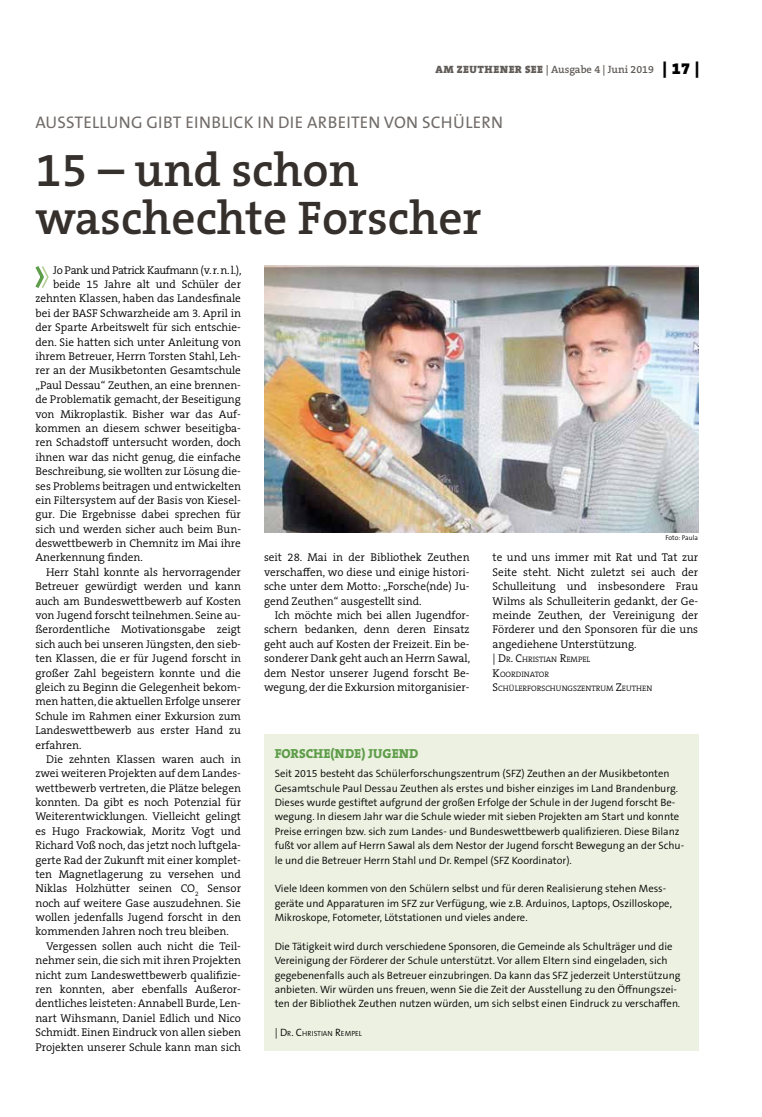
<style>
.page{position:relative;width:762px;height:1117px;background:#fff}
.page>*{position:absolute;margin:0;border:0;box-sizing:border-box;transform-origin:0 0}
.t1{font:600 47.5px/47.5px "The Serif B W6";color:#36302d}
.t2{font:16.88px "The Sans B W5 Plain";letter-spacing:.015em;color:#716c69}
.t3{font:800 13.12px "The Serif B W8";color:#5e9d49}
.t4{font:300 11.25px/14.4px "The Serif B W4";color:#000;text-align:justify}
.t5{font:300 11.25px "The Serif B W4";letter-spacing:-.03em;color:#000}
.t6{font:300 10.62px/14.4px "The Sans B W4";color:#000}
.t7{font:600 10.62px "The Serif B W6";color:#615c58}
.t8{font:300 7.88px/14.4px "The Serif B W4";color:#000}
.t9{font:300 7.38px "The Sans B W4";color:#000}
.t10{font:300 6.88px "The Sans B W4";color:#000}
.s1{font-family:"The Serif B W9";font-weight:900}
.s2{font-family:"The Serif B W9";font-weight:900;font-size:16.25px;color:#000}
.s3{font-size:11.25px}
.s4{font-size:10.62px}
</style>
<div class="page">
<svg style="left:35px;top:266px;width:14px;height:22px"></svg>
<img style="left:264px;top:266px;width:434px;height:266px">
<div style="left:264px;top:733px;width:434px;height:317px;background:#ecf1e1"></div>
<p class="t7" style="left:435px;top:63px;width:265px"><span class="s1">AM ZEUTHENER SEE</span> | Ausgabe 4 | Juni 2019 <span class="s2">| 17 |</span></p>
<h2 class="t2" style="left:36px;top:111px;width:469px">AUSSTELLUNG GIBT EINBLICK IN DIE ARBEITEN VON SCHÜLERN</h2>
<h1 class="t1" style="left:35px;top:146px;width:448px">15 – und schon waschechte Forscher</h1>
<p class="t5" style="left:53px;top:262px;width:190px">Jo Pank und Patrick Kaufmann (v. r. n. l.),</p>
<p class="t4" style="left:53px;top:277px;width:189px">beide 15 Jahre alt und Schüler der</p>
<p class="t4" style="left:35px;top:291px;width:207px">zehnten Klassen, haben das Landesfinale</p>
<p class="t4" style="left:35px;top:306px;width:207px">bei der BASF Schwarzheide am 3. April in</p>
<p class="t4" style="left:35px;top:320px;width:207px">der Sparte Arbeitswelt für sich entschie-</p>
<p class="t4" style="left:35px;top:334px;width:207px">den. Sie hatten sich unter Anleitung von</p>
<p class="t4" style="left:35px;top:349px;width:207px">ihrem Betreuer, Herrn Torsten Stahl, Leh-</p>
<p class="t4" style="left:35px;top:363px;width:207px">rer an der Musikbetonten Gesamtschule</p>
<p class="t4" style="left:35px;top:378px;width:207px">„Paul Dessau“ Zeuthen, an eine brennen-</p>
<p class="t4" style="left:35px;top:392px;width:207px">de Problematik gemacht, der Beseitigung</p>
<p class="t4" style="left:35px;top:406px;width:207px">von Mikroplastik. Bisher war das Auf-</p>
<p class="t4" style="left:35px;top:421px;width:207px">kommen an diesem schwer beseitigba-</p>
<p class="t4" style="left:35px;top:435px;width:207px">ren Schadstoff untersucht worden, doch</p>
<p class="t4" style="left:35px;top:449px;width:207px">ihnen war das nicht genug, die einfache</p>
<p class="t4" style="left:35px;top:464px;width:207px">Beschreibung, sie wollten zur Lösung die-</p>
<p class="t4" style="left:35px;top:478px;width:207px">ses Problems beitragen und entwickelten</p>
<p class="t4" style="left:35px;top:493px;width:207px">ein Filtersystem auf der Basis von Kiesel-</p>
<p class="t4" style="left:35px;top:507px;width:207px">gur. Die Ergebnisse dabei sprechen für</p>
<p class="t4" style="left:35px;top:521px;width:207px">sich und werden sicher auch beim Bun-</p>
<p class="t4" style="left:35px;top:536px;width:207px">deswettbewerb in Chemnitz im Mai ihre</p>
<p class="t4" style="left:35px;top:550px;width:109px">Anerkennung finden.</p>
<p class="t4" style="left:46px;top:564px;width:196px">Herr Stahl konnte als hervorragender</p>
<p class="t4" style="left:35px;top:579px;width:207px">Betreuer gewürdigt werden und kann</p>
<p class="t4" style="left:35px;top:593px;width:207px">auch am Bundeswettbewerb auf Kosten</p>
<p class="t4" style="left:35px;top:608px;width:207px">von Jugend forscht teilnehmen. Seine au-</p>
<p class="t4" style="left:35px;top:622px;width:207px">ßerordentliche Motivationsgabe zeigt</p>
<p class="t4" style="left:35px;top:636px;width:207px">sich auch bei unseren Jüngsten, den sieb-</p>
<p class="t4" style="left:35px;top:651px;width:207px">ten Klassen, die er für Jugend forscht in</p>
<p class="t4" style="left:35px;top:665px;width:207px">großer Zahl begeistern konnte und die</p>
<p class="t4" style="left:35px;top:679px;width:207px">gleich zu Beginn die Gelegenheit bekom-</p>
<p class="t4" style="left:35px;top:694px;width:207px">men hatten, die aktuellen Erfolge unserer</p>
<p class="t4" style="left:35px;top:708px;width:207px">Schule im Rahmen einer Exkursion zum</p>
<p class="t4" style="left:35px;top:723px;width:207px">Landeswettbewerb aus erster Hand zu</p>
<p class="t4" style="left:35px;top:737px;width:48px">erfahren.</p>
<p class="t4" style="left:46px;top:751px;width:196px">Die zehnten Klassen waren auch in</p>
<p class="t4" style="left:35px;top:766px;width:207px">zwei weiteren Projekten auf dem Landes-</p>
<p class="t4" style="left:35px;top:780px;width:207px">wettbewerb vertreten, die Plätze belegen</p>
<p class="t4" style="left:35px;top:795px;width:207px">konnten. Da gibt es noch Potenzial für</p>
<p class="t4" style="left:35px;top:809px;width:207px">Weiterentwicklungen. Vielleicht gelingt</p>
<p class="t4" style="left:35px;top:823px;width:207px">es Hugo Frackowiak, Moritz Vogt und</p>
<p class="t4" style="left:35px;top:838px;width:207px">Richard Voß noch, das jetzt noch luftgela-</p>
<p class="t4" style="left:35px;top:852px;width:207px">gerte Rad der Zukunft mit einer komplet-</p>
<p class="t4" style="left:35px;top:866px;width:207px">ten Magnetlagerung zu versehen und</p>
<p class="t4" style="left:35px;top:881px;width:207px">Niklas Holzhütter seinen CO<sub>2</sub> Sensor</p>
<p class="t4" style="left:35px;top:895px;width:207px">noch auf weitere Gase auszudehnen. Sie</p>
<p class="t4" style="left:35px;top:909px;width:207px">wollen jedenfalls Jugend forscht in den</p>
<p class="t4" style="left:35px;top:924px;width:195px">kommenden Jahren noch treu bleiben.</p>
<p class="t4" style="left:46px;top:938px;width:196px">Vergessen sollen auch nicht die Teil-</p>
<p class="t4" style="left:35px;top:953px;width:207px">nehmer sein, die sich mit ihren Projekten</p>
<p class="t4" style="left:35px;top:967px;width:207px">nicht zum Landeswettbewerb qualifizie-</p>
<p class="t4" style="left:35px;top:981px;width:207px">ren konnten, aber ebenfalls Außeror-</p>
<p class="t4" style="left:35px;top:996px;width:207px">dentliches leisteten: Annabell Burde, Len-</p>
<p class="t4" style="left:35px;top:1010px;width:207px">nart Wihsmann, Daniel Edlich und Nico</p>
<p class="t4" style="left:35px;top:1024px;width:207px">Schmidt. Einen Eindruck von allen sieben</p>
<p class="t4" style="left:35px;top:1039px;width:207px">Projekten unserer Schule kann man sich</p>
<p class="t10" style="left:665px;top:533px;width:34px">Foto: Paula</p>
<p class="t4" style="left:264px;top:550px;width:207px">seit 28. Mai in der Bibliothek Zeuthen verschaffen, wo diese und einige histori&shy;sche unter dem Motto: „Forsche(nde) Ju&shy;gend Zeuthen“ ausgestellt sind.</p>
<p class="t4" style="left:264px;top:608px;width:208px;text-indent:11px">Ich möchte mich bei allen Jugendfor&shy;schern bedanken, denn deren Einsatz geht auch auf Kosten der Freizeit. Ein be&shy;sonderer Dank geht auch an Herrn Sawal, dem Nestor unserer Jugend forscht Be&shy;wegung, der die Exkursion mitorganisier-</p>
<p class="t4" style="left:493px;top:550px;width:207px">te und uns immer mit Rat und Tat zur Seite steht. Nicht zuletzt sei auch der Schulleitung und insbesondere Frau Wilms als Schulleiterin gedankt, der Ge&shy;meinde Zeuthen, der Vereinigung der Förderer und den Sponsoren für die uns angediehene Unterstützung.</p>
<p class="t8" style="left:493px;top:652px;width:161px"><span class="s3">| D</span>R<span class="s3">. C</span>HRISTIAN <span class="s3">R</span>EMPEL<br><span class="s3">K</span>OORDINATOR<br><span class="s3">S</span>CHÜLERFORSCHUNGSZENTRUM <span class="s3">Z</span>EUTHEN</p>
<p class="t3" style="left:275px;top:744px;width:135px">FORSCHE(NDE) JUGEND</p>
<p class="t6" style="left:275px;top:766px;width:411px">Seit 2015 besteht das Schülerforschungszentrum (SFZ) Zeuthen an der Musikbetonten Gesamtschule Paul Dessau Zeuthen als erstes und bisher einziges im Land Brandenburg.<br>Dieses wurde gestiftet aufgrund der großen Erfolge der Schule in der Jugend forscht Be&shy;wegung. In diesem Jahr war die Schule wieder mit sieben Projekten am Start und konnte Preise erringen bzw. sich zum Landes- und Bundeswettbewerb qualifizieren. Diese Bilanz fußt vor allem auf Herrn Sawal als dem Nestor der Jugend forscht Bewegung an der Schu&shy;le und die Betreuer Herrn Stahl und Dr. Rempel (SFZ Koordinator).</p>
<p class="t6" style="left:275px;top:881px;width:399px">Viele Ideen kommen von den Schülern selbst und für deren Realisierung stehen Mess&shy;geräte und Apparaturen im SFZ zur Verfügung, wie z.B. Arduinos, Laptops, Oszilloskope,<br>Mikroskope, Fotometer, Lötstationen und vieles andere.</p>
<p class="t6" style="left:275px;top:938px;width:407px">Die Tätigkeit wird durch verschiedene Sponsoren, die Gemeinde als Schulträger und die Vereinigung der Förderer der Schule unterstützt. Vor allem Eltern sind eingeladen, sich gegebenenfalls auch als Betreuer einzubringen. Da kann das SFZ jederzeit Unterstützung anbieten. Wir würden uns freuen, wenn Sie die Zeit der Ausstellung zu den Öffnungszei&shy;ten der Bibliothek Zeuthen nutzen würden, um sich selbst einen Eindruck zu verschaffen.</p>
<p class="t9" style="left:275px;top:1028px;width:89px"><span class="s4">| D</span>R<span class="s4">. C</span>HRISTIAN <span class="s4">R</span>EMPEL</p>
</div>
